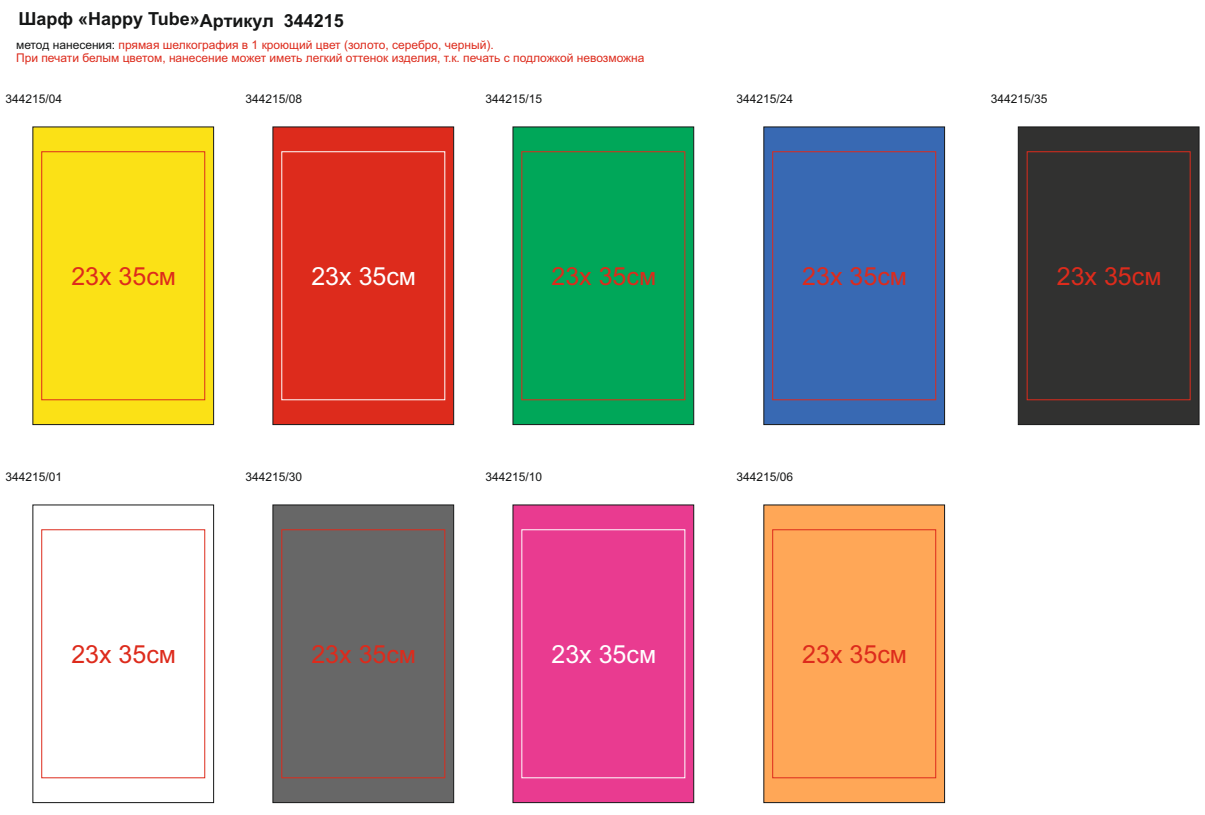
<style>
.page{position:relative;width:1205px;height:815px;background:#fff}
.page>*{position:absolute;margin:0;border:0;box-sizing:border-box;transform-origin:0 0}
.t1{font:25px "Arial";color:#dd2b1c}
.t2{font:25px "Arial";color:#fff}
.t3{font:700 18px "Arial";color:#151616}
.t4{font:12px/13.4px "Arial";color:#dd2b1c}
.t5{font:12px "Arial";color:#151616}
.s1{color:#151616}
</style>
<div class="page">
<div style="left:33px;top:127px;width:181px;height:298px;background:#fbe116"></div>
<div style="left:42px;top:152px;width:163px;height:248px;border:1px solid #dd2b1c"></div>
<div style="left:273px;top:127px;width:181px;height:298px;background:#dd2b1c"></div>
<div style="left:513px;top:127px;width:181px;height:298px;background:#00a759"></div>
<div style="left:764px;top:127px;width:180px;height:298px;background:#3869b3"></div>
<div style="left:772px;top:152px;width:164px;height:248px;border:1px solid #dd2b1c"></div>
<div style="left:1018px;top:127px;width:181px;height:298px;background:#313130"></div>
<div style="left:1027px;top:152px;width:163px;height:248px;border:1px solid #dd2b1c"></div>
<svg style="left:33px;top:505px;width:181px;height:298px"></svg>
<div style="left:42px;top:530px;width:163px;height:248px;border:1px solid #dd2b1c"></div>
<div style="left:273px;top:505px;width:181px;height:298px;background:#676767"></div>
<div style="left:282px;top:530px;width:163px;height:248px;border:1px solid #dd2b1c"></div>
<div style="left:513px;top:505px;width:181px;height:298px;background:#e93b90"></div>
<div style="left:764px;top:505px;width:180px;height:298px;background:#ffa757"></div>
<div style="left:772px;top:530px;width:164px;height:248px;border:1px solid #dd2b1c"></div>
<h2 class="t3" style="left:18px;top:12px;width:327px">Шарф «Happy Tube»Артикул 344215</h2>
<p class="t4" style="left:16px;top:39px;width:630px"><span class="s1">метод нанесения:</span> прямая шелкография в 1 кроющий цвет (золото, серебро, черный).<br>При печати белым цветом, нанесение может иметь легкий оттенок изделия, т.к. печать с подложкой невозможна</p>
<p class="t5" style="left:5px;top:94px;width:58px">344215/04</p>
<p class="t5" style="left:245px;top:94px;width:58px">344215/08</p>
<p class="t5" style="left:485px;top:94px;width:58px">344215/15</p>
<p class="t5" style="left:736px;top:94px;width:58px">344215/24</p>
<p class="t5" style="left:991px;top:94px;width:58px">344215/35</p>
<h1 class="t1" style="left:71px;top:266px;width:106px">23х 35см</h1>
<h1 class="t2" style="left:311px;top:266px;width:106px">23х 35см</h1>
<h1 class="t1" style="left:551px;top:266px;width:106px">23х 35см</h1>
<h1 class="t1" style="left:802px;top:266px;width:106px">23х 35см</h1>
<h1 class="t1" style="left:1057px;top:266px;width:106px">23х 35см</h1>
<p class="t5" style="left:5px;top:472px;width:58px">344215/01</p>
<p class="t5" style="left:245px;top:472px;width:58px">344215/30</p>
<p class="t5" style="left:485px;top:472px;width:58px">344215/10</p>
<p class="t5" style="left:736px;top:472px;width:58px">344215/06</p>
<h1 class="t1" style="left:71px;top:644px;width:106px">23х 35см</h1>
<h1 class="t1" style="left:311px;top:644px;width:106px">23х 35см</h1>
<h1 class="t2" style="left:551px;top:644px;width:106px">23х 35см</h1>
<h1 class="t1" style="left:802px;top:644px;width:106px">23х 35см</h1>
</div>
